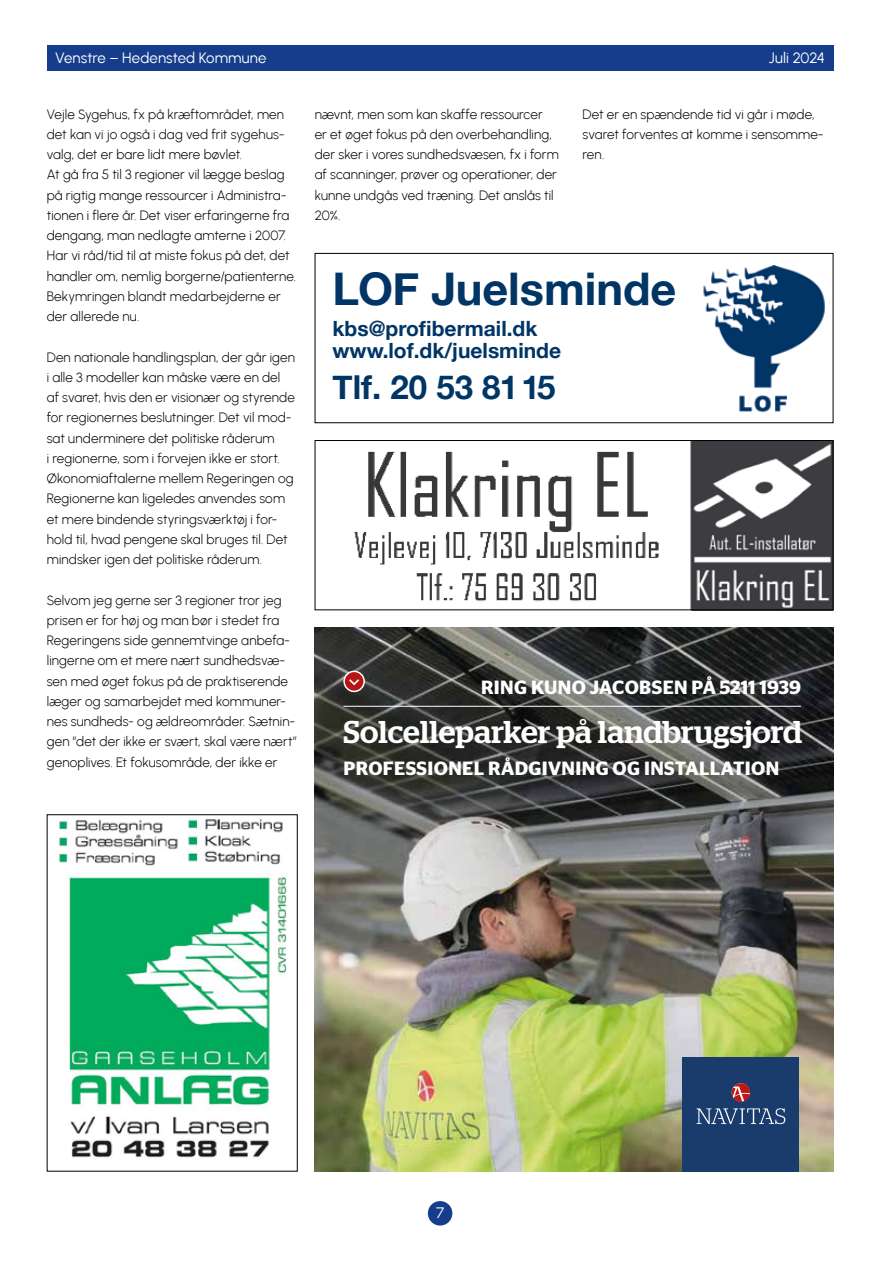
<style>
.page{position:relative;width:893px;height:1263px;background:#fff}
.page>*{position:absolute;margin:0;border:0;box-sizing:border-box;transform-origin:0 0}
.t1{font:700 45px "Helvetica Neue";color:#003565}
.t2{font:700 33px "Helvetica Neue";color:#003565}
.t3{font:500 31.5px "Stag";letter-spacing:.01em;color:#fff}
.t4{font:700 21px/22.2px "Helvetica Neue";color:#003565}
.t5{font:600 19.2px "Stag Sans";letter-spacing:.02em;color:#fff}
.t6{font:15.15px "Urbanist PPT";color:#fff}
.t7{font:15px "Urbanist PPT";letter-spacing:.01em;color:#fff}
.t8{font:300 13.5px/20.2px "Urbanist PPT";letter-spacing:.01em;color:#000}
</style>
<div class="page">
<div style="left:428px;top:1201px;width:24px;height:24px;background:#153d8b;border-radius:50%"></div>
<div style="left:47px;top:45px;width:786px;height:26px;background:#153d8b"></div>
<img style="left:315px;top:627px;width:518px;height:544px">
<div style="left:682px;top:1057px;width:117px;height:114px;background:#193c6c"></div>
<svg style="left:344px;top:671px;width:20px;height:20px"></svg>
<div style="left:343px;top:671px;width:22px;height:21px;border:2px solid #fff;border-radius:50%"></div>
<svg style="left:347px;top:677px;width:14px;height:9px"></svg>
<hr style="left:343px;top:706px;width:458px;height:1px;background:#fff">
<svg style="left:697px;top:1108px;width:88px;height:16px"></svg>
<svg style="left:732px;top:1083px;width:18px;height:19px"></svg>
<img style="left:354px;top:451px;width:305px;height:151px">
<img style="left:690px;top:442px;width:141px;height:166px">
<div style="left:315px;top:440px;width:518px;height:170px;border:1px solid #000"></div>
<div style="left:315px;top:253px;width:518px;height:170px;border:1px solid #000"></div>
<img style="left:703px;top:266px;width:122px;height:147px">
<svg style="left:46px;top:814px;width:252px;height:358px"></svg>
<p class="t7" style="left:55px;top:49px;width:213px">Venstre – Hedensted Kommune</p>
<p class="t7" style="left:769px;top:49px;width:57px">Juli 2024</p>
<p class="t8" style="left:47px;top:104px;width:251px">Vejle Sygehus, fx på kræftområdet, men det kan vi jo også i dag ved frit sygehus&shy;valg, det er bare lidt mere bøvlet.<br>At gå fra 5 til 3 regioner vil lægge beslag på rigtig mange ressourcer i Administra&shy;tionen i flere år. Det viser erfaringerne fra dengang, man nedlagte amterne i 2007.<br>Har vi råd/tid til at miste fokus på det, det handler om, nemlig borgerne/patienterne.<br>Bekymringen blandt medarbejderne er der allerede nu.</p>
<p class="t8" style="left:47px;top:347px;width:250px">Den nationale handlingsplan, der går igen i alle 3 modeller kan måske være en del af svaret, hvis den er visionær og styrende for regionernes beslutninger. Det vil mod&shy;sat underminere det politiske råderum<br>i regionerne, som i forvejen ikke er stort.<br>Økonomiaftalerne mellem Regeringen og Regionerne kan ligeledes anvendes som et mere bindende styringsværktøj i for&shy;hold til, hvad pengene skal bruges til. Det mindsker igen det politiske råderum.</p>
<p class="t8" style="left:47px;top:590px;width:252px">Selvom jeg gerne ser 3 regioner tror jeg prisen er for høj og man bør i stedet fra Regeringens side gennemtvinge anbefa&shy;lingerne om et mere nært sundhedsvæ&shy;sen med øget fokus på de praktiserende læger og samarbejdet med kommuner&shy;nes sundheds- og ældreområder. Sætnin&shy;gen ”det der ikke er svært, skal være nært” genoplives. Et fokusområde, der ikke er</p>
<p class="t8" style="left:315px;top:104px;width:245px">nævnt, men som kan skaffe ressourcer<br>er et øget fokus på den overbehandling, der sker i vores sundhedsvæsen, fx i form af scanninger, prøver og operationer, der kunne undgås ved træning. Det anslås til 20%.</p>
<p class="t8" style="left:583px;top:104px;width:243px">Det er en spændende tid vi går i møde, svaret forventes at komme i sensomme&shy;ren.</p>
<h1 class="t1" style="left:333px;top:254px;width:345px">LOF Juelsminde</h1>
<h3 class="t4" style="left:333px;top:318px;width:230px">kbs@profibermail.dk www.lof.dk/juelsminde</h3>
<h2 class="t2" style="left:333px;top:361px;width:225px">Tlf. 20 53 81 15</h2>
<h3 class="t5" style="left:481px;top:676px;width:321px">RING KUNO JACOBSEN PÅ 5211 1939</h3>
<h3 class="t3" style="left:343px;top:713px;width:460px">Solcelleparker på landbrugsjord</h3>
<h3 class="t5" style="left:344px;top:758px;width:437px">PROFESSIONEL RÅDGIVNING OG INSTALLATION</h3>
<p class="t6" style="left:436px;top:1203px;width:10px">7</p>
</div>
